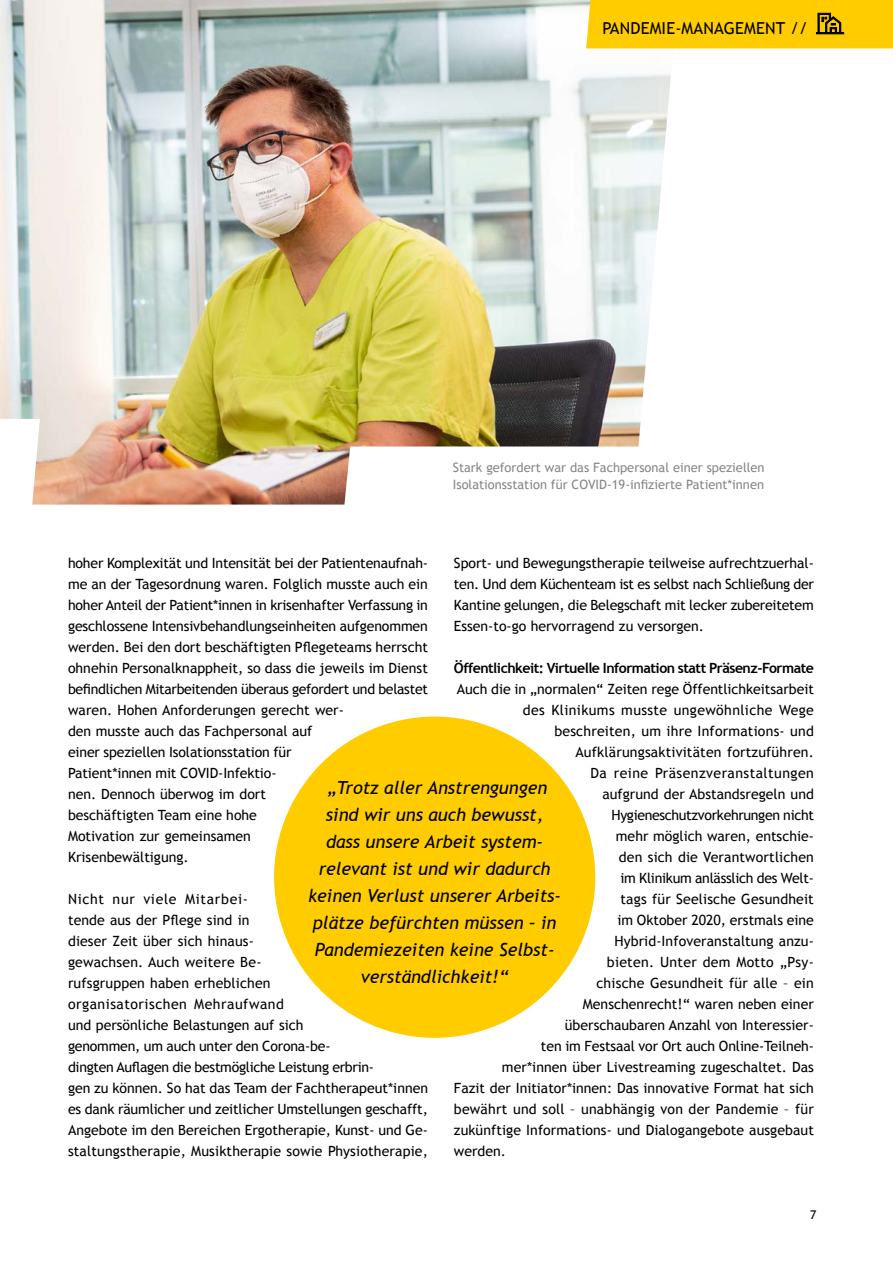
<style>
.page{position:relative;width:893px;height:1263px;background:#fff}
.page>*{position:absolute;margin:0;border:0;box-sizing:border-box;transform-origin:0 0}
.t1{font:italic 18px/27px "Trebuchet MS";color:#000;text-align:center}
.t2{font:16.5px "Trebuchet MS";letter-spacing:.01em;color:#000}
.t3{font:14.1px/21px "Trebuchet MS";color:#000}
.t4{font:700 14.1px "Trebuchet MS";letter-spacing:-.035em;color:#000}
.t5{font:14.1px "Trebuchet MS";letter-spacing:.025em;color:#000}
.t6{font:14.1px "Trebuchet MS";letter-spacing:-.025em;color:#000}
.t7{font:14.1px "Trebuchet MS";letter-spacing:.03em;color:#000}
.t8{font:14.1px "Trebuchet MS";letter-spacing:-.02em;color:#000}
.t9{font:14.1px "Trebuchet MS";letter-spacing:.02em;color:#000}
.t10{font:12.9px/17.2px "Trebuchet MS";color:#878787}
.t11{font:12px "Trebuchet MS";color:#000}
</style>
<div class="page">
<img style="left:0;top:0;width:677px;height:505px">
<svg style="left:274px;top:716px;width:322px;height:322px;fill:#fc0"></svg>
<div style="left:586px;top:0;width:307px;height:48px;background:#fc0"></div>
<p class="t2" style="left:602px;top:18px;width:207px">PANDEMIE-MANAGEMENT //</p>
<p class="t10" style="left:453px;top:459px;width:313px">Stark gefordert war das Fachpersonal einer speziellen<br>Isolationsstation für COVID-19-infizierte Patient*innen</p>
<p class="t3" style="left:68px;top:552px;width:361px">hoher Komplexität und Intensität bei der Patientenaufnah&shy;me an der Tagesordnung waren. Folglich musste auch ein hoher Anteil der Patient*innen in krisenhafter Verfassung in geschlossene Intensivbehandlungseinheiten aufgenommen werden. Bei den dort beschäftigten Pflegeteams herrscht ohnehin Personalknappheit, so dass die jeweils im Dienst befindlichen Mitarbeitenden überaus gefordert und belastet waren. Hohen Anforderungen gerecht wer-<br>den musste auch das Fachpersonal auf<br>einer speziellen Isolationsstation für<br>Patient*innen mit COVID-Infektio-<br>nen. Dennoch überwog im dort<br>beschäftigten Team eine hohe<br>Motivation zur gemeinsamen<br>Krisenbewältigung.</p>
<p class="t3" style="left:68px;top:888px;width:362px">Nicht nur viele Mitarbei-<br>tende aus der Pflege sind in<br>dieser Zeit über sich hinaus-<br>gewachsen. Auch weitere Be-<br>rufsgruppen haben erheblichen<br>organisatorischen Mehraufwand<br>und persönliche Belastungen auf sich<br>genommen, um auch unter den Corona-be-<br>dingten Auflagen die bestmögliche Leistung erbrin-<br>gen zu können. So hat das Team der Fachtherapeut*innen es dank räumlicher und zeitlicher Umstellungen geschafft, Angebote im den Bereichen Ergotherapie, Kunst- und Ge&shy;staltungstherapie, Musiktherapie sowie Physiotherapie,</p>
<p class="t3" style="left:454px;top:552px;width:362px;text-align:justify">Sport- und Bewegungstherapie teilweise aufrechtzuerhal&shy;ten. Und dem Küchenteam ist es selbst nach Schließung der Kantine gelungen, die Belegschaft mit lecker zubereitetem Essen-to-go hervorragend zu versorgen.</p>
<p class="t4" style="left:454px;top:659px;width:362px">Öffentlichkeit: Virtuelle Information statt Präsenz-Formate</p>
<p class="t3" style="left:457px;top:678px;width:358px">Auch die in „normalen“ Zeiten rege Öffentlichkeitsarbeit</p>
<p class="t5" style="left:523px;top:701px;width:292px">des Klinikums musste ungewöhnliche Wege</p>
<p class="t3" style="left:554px;top:720px;width:261px">beschreiten, um ihre Informations- und</p>
<p class="t3" style="left:575px;top:741px;width:240px">Aufklärungsaktivitäten fortzuführen.</p>
<p class="t7" style="left:590px;top:764px;width:225px">Da reine Präsenzveranstaltungen</p>
<p class="t3" style="left:602px;top:783px;width:213px">aufgrund der Abstandsregeln und</p>
<p class="t6" style="left:611px;top:806px;width:204px">Hygieneschutzvorkehrungen nicht</p>
<p class="t3" style="left:616px;top:825px;width:200px">mehr möglich waren, entschie-</p>
<p class="t3" style="left:619px;top:846px;width:196px">den sich die Verantwortlichen</p>
<p class="t8" style="left:620px;top:869px;width:195px">im Klinikum anlässlich des Welt-</p>
<p class="t3" style="left:620px;top:888px;width:195px">tags für Seelische Gesundheit</p>
<p class="t3" style="left:617px;top:909px;width:198px">im Oktober 2020, erstmals eine</p>
<p class="t3" style="left:614px;top:930px;width:201px">Hybrid-Infoveranstaltung anzu-</p>
<p class="t9" style="left:607px;top:953px;width:208px">bieten. Unter dem Motto „Psy-</p>
<p class="t3" style="left:596px;top:972px;width:219px">chische Gesundheit für alle – ein</p>
<p class="t3" style="left:583px;top:993px;width:232px">Menschenrecht!“ waren neben einer</p>
<p class="t3" style="left:565px;top:1014px;width:250px">überschaubaren Anzahl von Interessier-</p>
<p class="t3" style="left:541px;top:1035px;width:274px">ten im Festsaal vor Ort auch Online-Teilneh-</p>
<p class="t3" style="left:502px;top:1056px;width:314px">mer*innen über Livestreaming zugeschaltet. Das</p>
<p class="t3" style="left:454px;top:1077px;width:361px">Fazit der Initiator*innen: Das innovative Format hat sich</p>
<p class="t3" style="left:454px;top:1098px;width:361px">bewährt und soll – unabhängig von der Pandemie – für</p>
<p class="t3" style="left:454px;top:1119px;width:361px">zukünftige Informations- und Dialogangebote ausgebaut</p>
<p class="t3" style="left:454px;top:1140px;width:54px">werden.</p>
<p class="t1" style="left:308px;top:774px;width:254px">„Trotz aller Anstrengungen sind wir uns auch bewusst, dass unsere Arbeit system&shy;relevant ist und wir dadurch keinen Verlust unserer Arbeits&shy;plätze befürchten müssen – in<br>Pandemiezeiten keine Selbst&shy;verständlichkeit!“</p>
<p class="t11" style="left:810px;top:1207px;width:8px">7</p>
</div>
